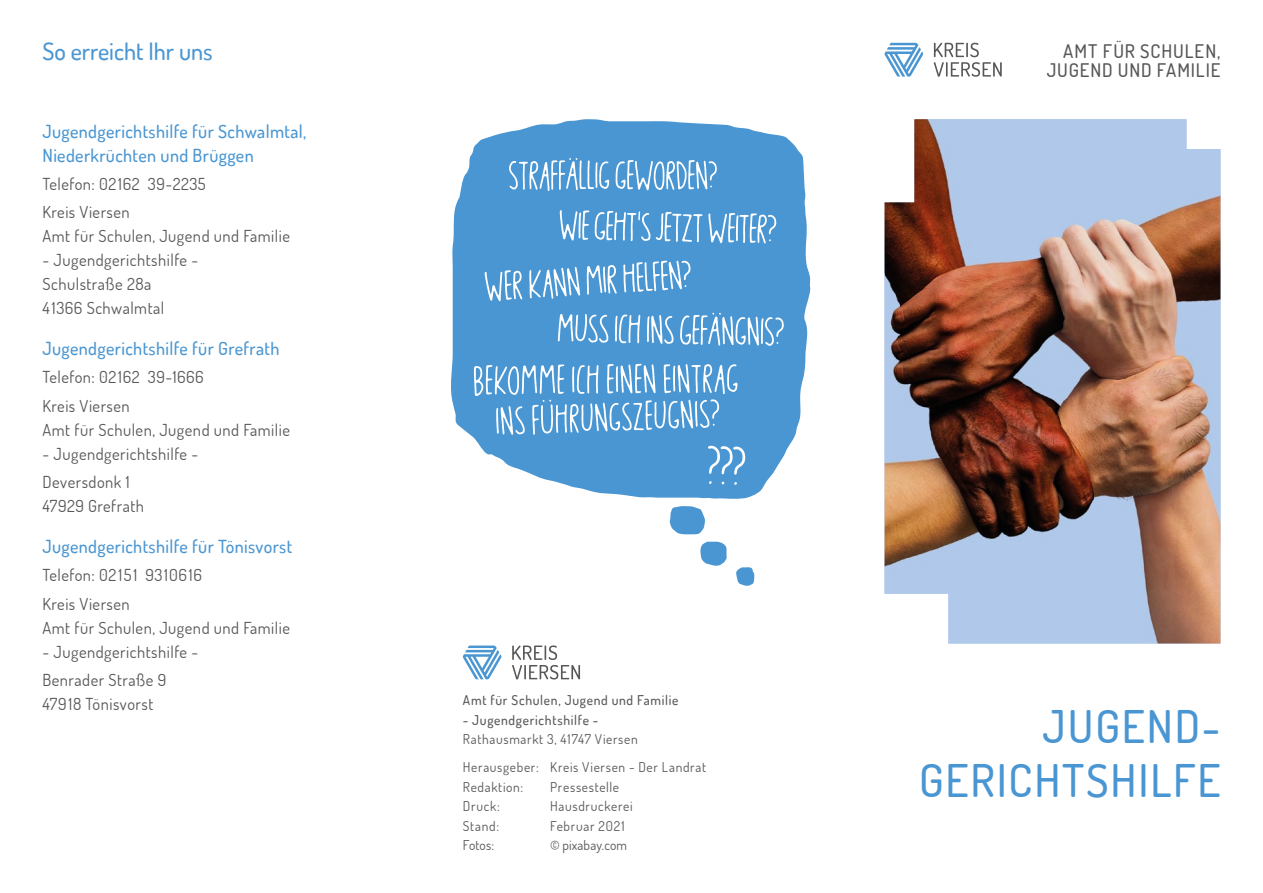
<style>
.page{position:relative;width:1263px;height:893px;background:#fff}
.page>*{position:absolute;margin:0;border:0;box-sizing:border-box;transform-origin:0 0}
.t1{font:500 45px/54px "Dosis";letter-spacing:.04em;color:#4a96d2;text-align:right}
.t2{font:500 24px "Dosis";color:#4a96d2}
.t3{font:500 18.75px/19.5px "Dosis";letter-spacing:.04em;color:#575756;text-align:right}
.t4{font:500 18px/24px "Dosis";letter-spacing:.02em;color:#4a96d2}
.t5{font:16.5px/28.2px "Dosis";letter-spacing:.03em;color:#575756}
.t6{font:13.5px/28px "Dosis";letter-spacing:.05em;color:#575756}
.t7{font:500 13.5px "Dosis";letter-spacing:.05em;color:#575756}
.t8{font:13.5px "Dosis";letter-spacing:.01em;color:#575756}
</style>
<div class="page">
<svg style="left:884px;top:43px;width:39px;height:34px"></svg>
<svg style="left:934px;top:43px;width:68px;height:34px"></svg>
<img style="left:884px;top:119px;width:336px;height:524px">
<svg style="left:463px;top:645px;width:38px;height:34px"></svg>
<svg style="left:512px;top:645px;width:68px;height:34px"></svg>
<svg style="left:451px;top:119px;width:360px;height:380px;fill:#4a96d2"></svg>
<svg style="left:700px;top:542px;width:27px;height:24px"></svg>
<svg style="left:669px;top:506px;width:36px;height:28px"></svg>
<svg style="left:736px;top:567px;width:19px;height:19px"></svg>
<svg style="left:485px;top:261px;width:205px;height:40px"></svg>
<svg style="left:708px;top:446px;width:37px;height:39px"></svg>
<svg style="left:509px;top:158px;width:208px;height:33px"></svg>
<svg style="left:558px;top:313px;width:226px;height:33px"></svg>
<svg style="left:474px;top:364px;width:263px;height:71px"></svg>
<svg style="left:560px;top:210px;width:216px;height:34px"></svg>
<h2 class="t2" style="left:43px;top:35px;width:172px">So erreicht Ihr uns</h2>
<p class="t4" style="left:43px;top:119px;width:265px">Jugendgerichtshilfe für Schwalmtal,<br>Niederkrüchten und Brüggen</p>
<p class="t5" style="left:43px;top:169px;width:165px">Telefon: 02162 39-2235<br>Kreis Viersen</p>
<p class="t5" style="left:43px;top:222px;width:249px">Amt für Schulen, Jugend und Familie</p>
<p class="t5" style="left:43px;top:248px;width:157px;line-height:24px">- Jugendgerichtshilfe -<br>Schulstraße 28a<br>41366 Schwalmtal</p>
<p class="t4" style="left:43px;top:336px;width:238px">Jugendgerichtshilfe für Grefrath</p>
<p class="t5" style="left:43px;top:363px;width:163px">Telefon: 02162 39-1666<br>Kreis Viersen</p>
<p class="t5" style="left:43px;top:415px;width:249px">Amt für Schulen, Jugend und Familie</p>
<p class="t5" style="left:43px;top:439px;width:157px">- Jugendgerichtshilfe -<br>Deversdonk 1</p>
<p class="t5" style="left:43px;top:491px;width:103px">47929 Grefrath</p>
<p class="t4" style="left:43px;top:534px;width:251px">Jugendgerichtshilfe für Tönisvorst</p>
<p class="t5" style="left:43px;top:561px;width:161px">Telefon: 02151 9310616<br>Kreis Viersen</p>
<p class="t5" style="left:43px;top:613px;width:249px">Amt für Schulen, Jugend und Familie</p>
<p class="t5" style="left:43px;top:637px;width:157px">- Jugendgerichtshilfe -<br>Benrader Straße 9</p>
<p class="t5" style="left:43px;top:689px;width:112px">47918 Tönisvorst</p>
<p class="t7" style="left:463px;top:692px;width:217px">Amt für Schulen, Jugend und Familie</p>
<p class="t7" style="left:463px;top:711px;width:137px">- Jugendgerichtshilfe -</p>
<p class="t6" style="left:463px;top:725px;width:245px">Rathausmarkt 3, 41747 Viersen<br>Herausgeber: Kreis Viersen - Der Landrat</p>
<p class="t6" style="left:463px;top:773px;width:62px">Redaktion:</p>
<p class="t6" style="left:550px;top:773px;width:71px">Pressestelle</p>
<p class="t6" style="left:463px;top:792px;width:39px">Druck:</p>
<p class="t6" style="left:550px;top:792px;width:84px">Hausdruckerei</p>
<p class="t6" style="left:463px;top:812px;width:38px">Stand:</p>
<p class="t6" style="left:550px;top:812px;width:76px">Februar 2021</p>
<p class="t6" style="left:463px;top:831px;width:33px">Fotos:</p>
<p class="t8" style="left:550px;top:837px;width:79px">© pixabay.com</p>
<p class="t3" style="left:1047px;top:40px;width:175px">AMT FÜR SCHULEN,<br>JUGEND UND FAMILIE</p>
<h1 class="t1" style="left:919px;top:698px;width:303px">JUGEND-<br>GERICHTSHILFE</h1>
</div>
